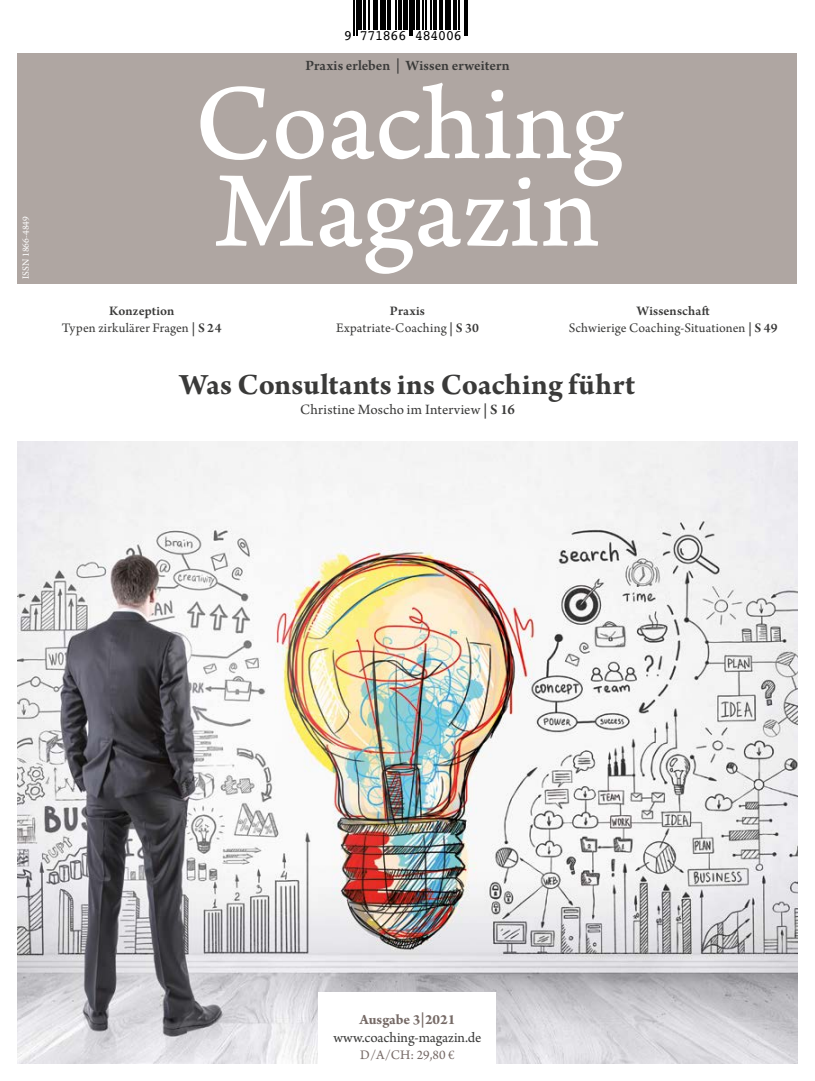
<style>
.page{position:relative;width:815px;height:1081px;background:#fff}
.page>*{position:absolute;margin:0;border:0;box-sizing:border-box;transform-origin:0 0}
.t1{font:112.5px/87.5px "Arno Pro Caption";color:#fff}
.t2{font:700 31.25px "Arno Pro";letter-spacing:.005em;color:#3a3a39}
.t3{font:15px "Arno Pro";color:#3a3a39}
.t4{font:600 15px "Arno Pro";color:#3a3a39}
.t5{font:700 15px "Arno Pro";color:#766a66}
.t6{font:14.38px "Courier";letter-spacing:-.06em;color:#000}
.t7{font:13.75px/16.5px "Arno Pro";letter-spacing:.005em;color:#3a3a39;text-align:center}
.t8{font:13.75px "Arno Pro";color:#766a66}
.t9{font:10px "Arno Pro";color:#fff}
.s1{font-weight:600}
</style>
<div class="page">
<div style="left:18px;top:53px;width:779px;height:230px;background:#afa6a2"></div>
<img style="left:18px;top:442px;width:779px;height:621px">
<div style="left:319px;top:992px;width:177px;height:89px;background:#fff"></div>
<hr style="left:354px;top:0;width:1px;height:35px;background:#000">
<hr style="left:356px;top:0;width:1px;height:35px;background:#000">
<hr style="left:358px;top:0;width:4px;height:30px;background:#000">
<hr style="left:363px;top:0;width:3px;height:30px;background:#000">
<hr style="left:368px;top:0;width:1px;height:30px;background:#000">
<hr style="left:373px;top:0;width:1px;height:30px;background:#000">
<hr style="left:375px;top:0;width:3px;height:30px;background:#000">
<hr style="left:380px;top:0;width:3px;height:30px;background:#000">
<hr style="left:384px;top:0;width:2px;height:30px;background:#000">
<hr style="left:387px;top:0;width:4px;height:30px;background:#000">
<hr style="left:396px;top:0;width:1px;height:30px;background:#000">
<hr style="left:398px;top:0;width:1px;height:30px;background:#000">
<hr style="left:401px;top:0;width:1px;height:30px;background:#000">
<div style="left:403px;top:0;width:5px;height:30px;background:#000"></div>
<hr style="left:409px;top:0;width:1px;height:35px;background:#000">
<hr style="left:411px;top:0;width:2px;height:35px;background:#000">
<hr style="left:414px;top:0;width:1px;height:30px;background:#000">
<hr style="left:416px;top:0;width:4px;height:30px;background:#000">
<hr style="left:422px;top:0;width:1px;height:30px;background:#000">
<hr style="left:426px;top:0;width:1px;height:30px;background:#000">
<hr style="left:431px;top:0;width:1px;height:30px;background:#000">
<hr style="left:433px;top:0;width:4px;height:30px;background:#000">
<hr style="left:439px;top:0;width:4px;height:30px;background:#000">
<hr style="left:445px;top:0;width:1px;height:30px;background:#000">
<hr style="left:447px;top:0;width:4px;height:30px;background:#000">
<hr style="left:453px;top:0;width:2px;height:30px;background:#000">
<hr style="left:456px;top:0;width:1px;height:30px;background:#000">
<hr style="left:458px;top:0;width:1px;height:30px;background:#000">
<hr style="left:464px;top:0;width:1px;height:35px;background:#000">
<hr style="left:467px;top:0;width:1px;height:35px;background:#000">
<p class="t9" style="left:20px;top:279px;width:64px;rotate:-90deg">ISSN 1866-4849</p>
<p class="t6" style="left:344px;top:24px;width:120px">9 771866 484006</p>
<p class="t4" style="left:305px;top:57px;width:206px">Praxis erleben | Wissen erweitern</p>
<h1 class="t1" style="left:194px;top:85px;width:432px">Coaching<br>Magazin</h1>
<p class="t7" style="left:62px;top:304px;width:161px"><span class="s1">Konzeption<br></span>Typen zirkulärer Fragen <span class="s1">| S 24</span></p>
<p class="t7" style="left:569px;top:304px;width:210px"><span class="s1">Wissenschaft<br></span>Schwierige Coaching-Situationen <span class="s1">| S 49</span></p>
<p class="t7" style="left:336px;top:304px;width:144px"><span class="s1">Praxis<br></span>Expatriate-Coaching <span class="s1">| S 30</span></p>
<h2 class="t2" style="left:180px;top:366px;width:457px">Was Consultants ins Coaching führt</h2>
<p class="t3" style="left:300px;top:401px;width:216px">Christine Moscho im Interview <span class="s1">| S 16</span></p>
<p class="t5" style="left:359px;top:1011px;width:98px">Ausgabe 3|2021</p>
<p class="t3" style="left:333px;top:1028px;width:150px">www.coaching-magazin.de</p>
<p class="t8" style="left:360px;top:1047px;width:96px">D/A/CH: 29,80 €</p>
</div>
